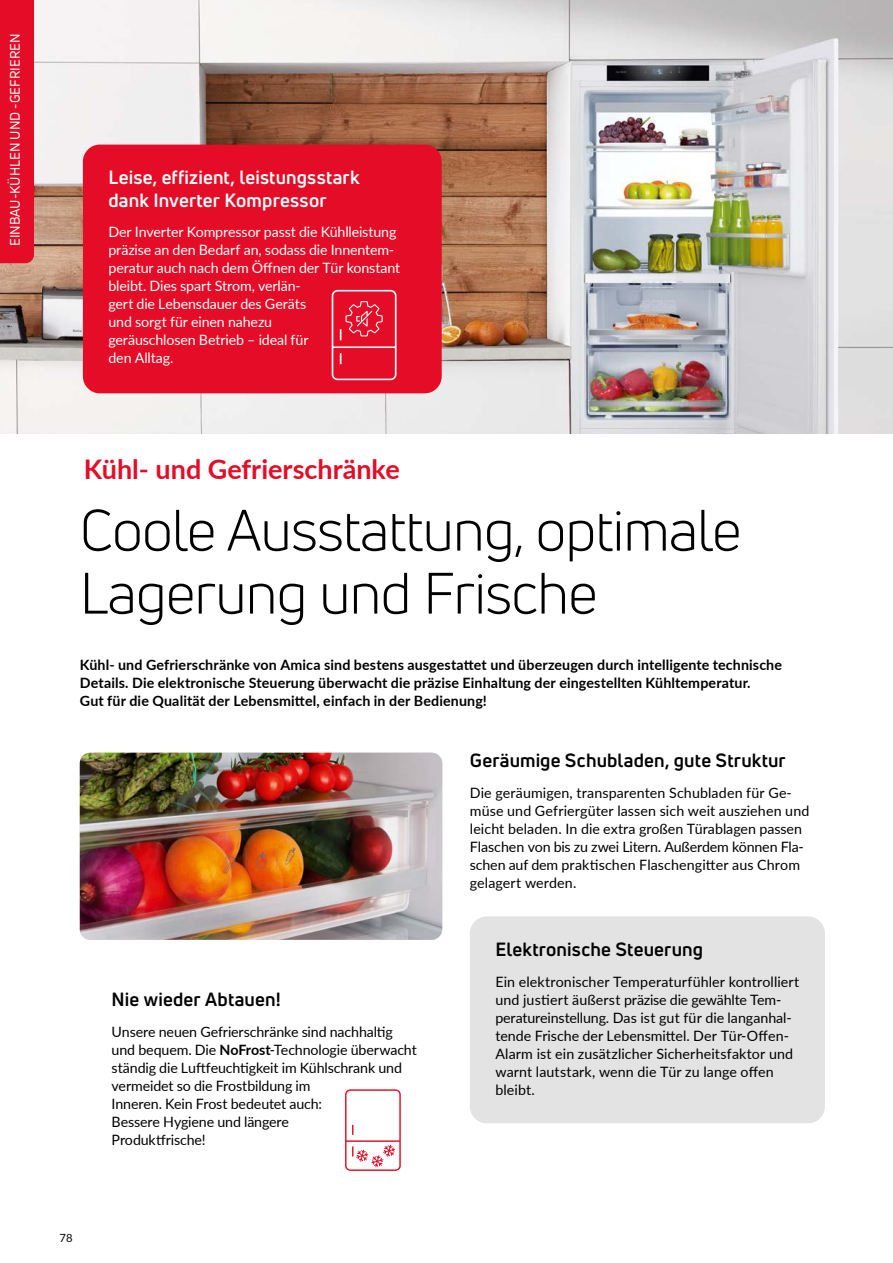
<style>
.page{position:relative;width:893px;height:1263px;background:#fff}
.page>*{position:absolute;margin:0;border:0;box-sizing:border-box;transform-origin:0 0}
.t1{font:57px/63px "Uni Neue";letter-spacing:-.01em;color:#000}
.t2{font:700 27px "Lato";color:#e40c26}
.t3{font:700 18.75px "Uni Neue";letter-spacing:.01em;color:#000}
.t4{font:700 18.75px/22.5px "Uni Neue";letter-spacing:.01em;color:#fff}
.t5{font:14.25px/18px "Lato";color:#000}
.t6{font:700 14.25px/18px "Lato";letter-spacing:.01em;color:#000}
.t7{font:14.25px/18px "Lato";letter-spacing:-.01em;color:#fff}
.t8{font:13.5px "Uni Neue";color:#fff}
.t9{font:11.25px "Lato";color:#000}
.s1{font-weight:700}
</style>
<div class="page">
<img style="left:0;top:0;width:893px;height:434px">
<img style="left:80px;top:753px;width:362px;height:187px">
<div style="left:83px;top:145px;width:359px;height:248px;background:#e40c26;border-radius:17px"></div>
<svg style="left:345px;top:1089px;width:56px;height:82px"></svg>
<svg style="left:332px;top:290px;width:65px;height:90px"></svg>
<div style="left:470px;top:916px;width:355px;height:207px;background:#e3e3e3;border-radius:17px"></div>
<div style="left:0;top:0;width:34px;height:263px;background:#e40c26"></div>
<p class="t8" style="left:7px;top:246px;width:214px;rotate:-90deg">EINBAU-KÜHLEN UND -GEFRIEREN</p>
<h3 class="t4" style="left:108px;top:166px;width:253px">Leise, effizient, leistungsstark dank Inverter Kompressor</h3>
<p class="t7" style="left:108px;top:223px;width:293px">Der Inverter Kompressor passt die Kühlleistung präzise an den Bedarf an, sodass die Innentem&shy;peratur auch nach dem Öffnen der Tür konstant bleibt. Dies spart Strom, verlän-<br>gert die Lebensdauer des Geräts<br>und sorgt für einen nahezu<br>geräuschlosen Betrieb – ideal für<br>den Alltag.</p>
<h2 class="t2" style="left:84px;top:449px;width:317px">Kühl- und Gefrierschränke</h2>
<h1 class="t1" style="left:80px;top:498px;width:663px">Coole Ausstattung, optimale<br>Lagerung und Frische</h1>
<p class="t6" style="left:80px;top:655px;width:704px">Kühl- und Gefrierschränke von Amica sind bestens ausgestattet und überzeugen durch intelligente technische<br>Details. Die elektronische Steuerung überwacht die präzise Einhaltung der eingestellten Kühltemperatur.<br>Gut für die Qualität der Lebensmittel, einfach in der Bedienung!</p>
<h3 class="t3" style="left:112px;top:987px;width:171px">Nie wieder Abtauen!</h3>
<p class="t5" style="left:112px;top:1022px;width:307px">Unsere neuen Gefrierschränke sind nachhaltig und bequem. Die <span class="s1">NoFrost</span>-Technologie überwacht ständig die Luftfeuchtigkeit im Kühlschrank und vermeidet so die Frostbildung im<br>Inneren. Kein Frost bedeutet auch:<br>Bessere Hygiene und längere<br>Produktfrische!</p>
<h3 class="t3" style="left:470px;top:748px;width:317px">Geräumige Schubladen, gute Struktur</h3>
<p class="t5" style="left:470px;top:783px;width:341px">Die geräumigen, transparenten Schubladen für Ge&shy;müse und Gefriergüter lassen sich weit ausziehen und leicht beladen. In die extra großen Türablagen passen Flaschen von bis zu zwei Litern. Außerdem können Fla&shy;schen auf dem praktischen Flaschengitter aus Chrom gelagert werden.</p>
<h3 class="t3" style="left:495px;top:937px;width:209px">Elektronische Steuerung</h3>
<p class="t5" style="left:495px;top:972px;width:305px">Ein elektronischer Temperaturfühler kontrolliert und justiert äußerst präzise die gewählte Tem&shy;peratureinstellung. Das ist gut für die langanhal&shy;tende Frische der Lebensmittel. Der Tür-Offen-Alarm ist ein zusätzlicher Sicherheitsfaktor und warnt lautstark, wenn die Tür zu lange offen bleibt.</p>
<p class="t9" style="left:60px;top:1230px;width:15px">78</p>
</div>
